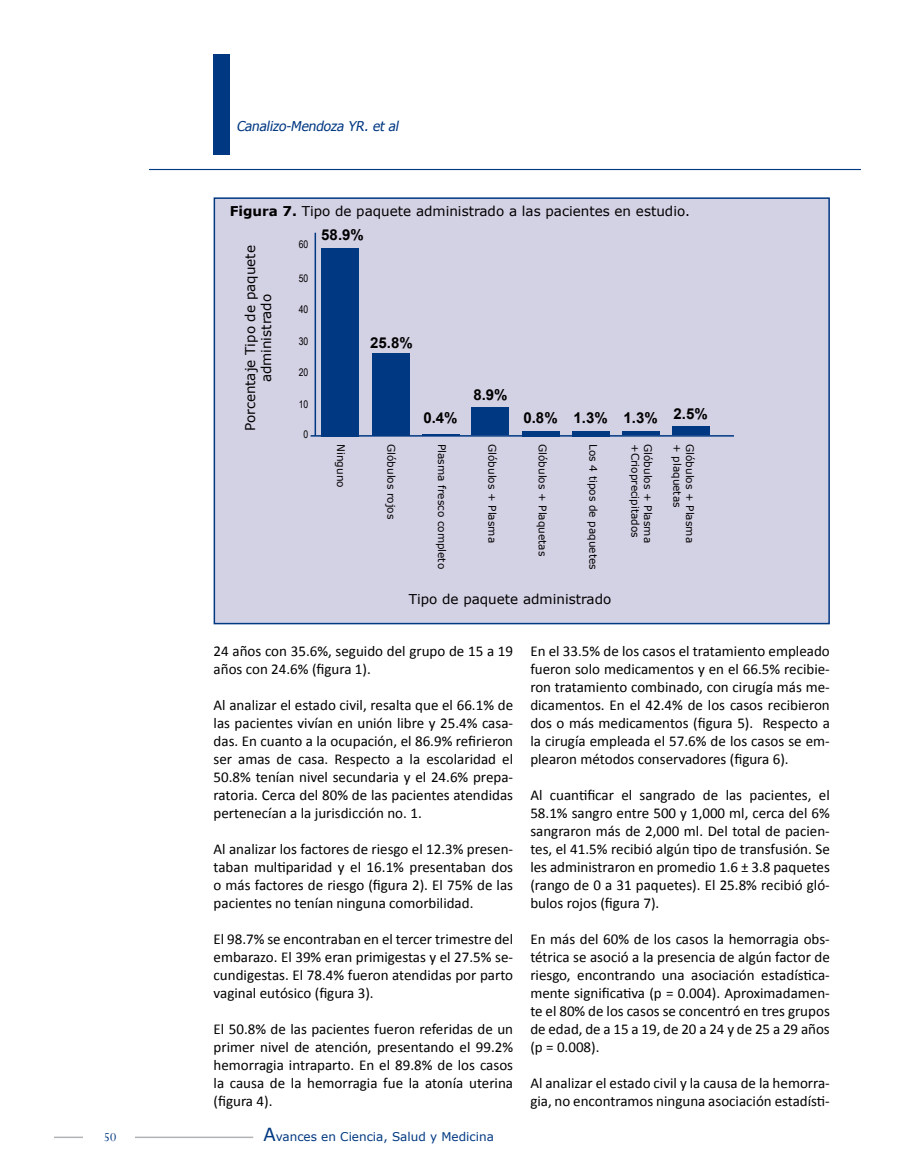
<style>
.page{position:relative;width:915px;height:1170px;background:#fff}
.page>*{position:absolute;margin:0;border:0;box-sizing:border-box;transform-origin:0 0}
.t1{font:15px/18px "Calibri";color:#000;text-align:justify}
.t2{font:700 15px "Arial";color:#000}
.t3{font:13.5px/16.2px "Verdana";color:#000;text-align:center}
.t4{font:italic 13.5px "Tahoma";color:#003882}
.t5{font:13.5px "Perpetua";color:#003882}
.t6{font:12px "Verdana";color:#003882}
.t7{font:10.5px "Verdana";color:#000}
.t8{font:10.5px "Arial Narrow";color:#000}
.s1{font-weight:700}
.s2{font-size:18px}
</style>
<div class="page">
<hr style="left:54px;top:1136px;width:199px;height:1px;background:#b1b3b4">
<div style="left:84px;top:1124px;width:51px;height:22px;background:#fff"></div>
<div style="left:213px;top:54px;width:17px;height:100px;background:#003882"></div>
<hr style="left:149px;top:169px;width:711px;height:1px;background:#003882">
<div style="left:213px;top:197px;width:616px;height:427px;background:#d3d1e4;border:2px solid #003882"></div>
<hr style="left:314px;top:233px;width:2px;height:203px;background:#003882">
<hr style="left:310px;top:435px;width:423px;height:1px;background:#003882">
<div style="left:321px;top:248px;width:38px;height:188px;background:#003882"></div>
<div style="left:372px;top:353px;width:37px;height:82px;background:#003882"></div>
<hr style="left:422px;top:434px;width:37px;height:1px;background:#003882">
<div style="left:471px;top:407px;width:38px;height:28px;background:#003882"></div>
<div style="left:522px;top:431px;width:37px;height:5px;background:#003882"></div>
<div style="left:572px;top:431px;width:37px;height:5px;background:#003882"></div>
<hr style="left:622px;top:431px;width:37px;height:4px;background:#003882">
<div style="left:672px;top:427px;width:37px;height:8px;background:#003882"></div>
<p class="t4" style="left:236px;top:117px;width:166px">Canalizo-Mendoza YR. et al</p>
<p class="t3" style="left:230px;top:203px;width:461px"><span class="s1">Figura 7.</span> Tipo de paquete administrado a las pacientes en estudio.</p>
<p class="t3" style="left:242px;top:431px;width:187px;rotate:-90deg">Porcentaje Tipo de paquete administrado</p>
<p class="t2" style="left:321px;top:225px;width:44px">58.9%</p>
<p class="t8" style="left:299px;top:237px;width:11px">60</p>
<p class="t8" style="left:299px;top:271px;width:11px">50</p>
<p class="t8" style="left:299px;top:301px;width:11px">40</p>
<p class="t8" style="left:299px;top:333px;width:11px">30</p>
<p class="t8" style="left:299px;top:365px;width:11px">20</p>
<p class="t8" style="left:299px;top:396px;width:11px">10</p>
<p class="t8" style="left:303px;top:426px;width:6px">0</p>
<p class="t2" style="left:370px;top:332px;width:44px">25.8%</p>
<p class="t2" style="left:473px;top:385px;width:36px">8.9%</p>
<p class="t2" style="left:523px;top:407px;width:186px">0.8% 1.3% 1.3% 2.5%</p>
<p class="t2" style="left:423px;top:408px;width:36px">0.4%</p>
<p class="t7" style="left:348px;top:444px;width:45px;rotate:90deg">Ninguno</p>
<p class="t7" style="left:398px;top:444px;width:77px;rotate:90deg">Glóbulos rojos</p>
<p class="t7" style="left:449px;top:444px;width:126px;rotate:90deg">Plasma fresco completo</p>
<p class="t7" style="left:499px;top:444px;width:100px;rotate:90deg">Glóbulos + Plasma</p>
<p class="t7" style="left:549px;top:444px;width:114px;rotate:90deg">Glóbulos + Plaquetas</p>
<p class="t7" style="left:600px;top:444px;width:127px;rotate:90deg">Los 4 tipos de paquetes</p>
<p class="t7" style="left:642px;top:444px;width:95px;rotate:90deg">+Crioprecipitados</p>
<p class="t7" style="left:655px;top:444px;width:100px;rotate:90deg">Glóbulos + Plasma</p>
<p class="t7" style="left:684px;top:444px;width:65px;rotate:90deg">+ plaquetas</p>
<p class="t7" style="left:697px;top:444px;width:100px;rotate:90deg">Glóbulos + Plasma</p>
<p class="t3" style="left:408px;top:591px;width:204px">Tipo de paquete administrado</p>
<p class="t1" style="left:213px;top:641px;width:301px">24 años con 35.6%, seguido del grupo de 15 a 19 años con 24.6% (figura 1).</p>
<p class="t1" style="left:213px;top:695px;width:301px">Al analizar el estado civil, resalta que el 66.1% de las pacientes vivían en unión libre y 25.4% casa&shy;das. En cuanto a la ocupación, el 86.9% refirieron ser amas de casa. Respecto a la escolaridad el 50.8% tenían nivel secundaria y el 24.6% prepa&shy;ratoria. Cerca del 80% de las pacientes atendidas pertenecían a la jurisdicción no. 1.</p>
<p class="t1" style="left:213px;top:839px;width:301px">Al analizar los factores de riesgo el 12.3% presen&shy;taban multiparidad y el 16.1% presentaban dos o más factores de riesgo (figura 2). El 75% de las pacientes no tenían ninguna comorbilidad.</p>
<p class="t1" style="left:213px;top:929px;width:301px">El 98.7% se encontraban en el tercer trimestre del embarazo. El 39% eran primigestas y el 27.5% se&shy;cundigestas. El 78.4% fueron atendidas por parto vaginal eutósico (figura 3).</p>
<p class="t1" style="left:213px;top:1019px;width:301px">El 50.8% de las pacientes fueron referidas de un primer nivel de atención, presentando el 99.2% hemorragia intraparto. En el 89.8% de los casos la causa de la hemorragia fue la atonía uterina (figura 4).</p>
<p class="t5" style="left:104px;top:1128px;width:14px">50</p>
<p class="t6" style="left:263px;top:1127px;width:232px"><span class="s2">A</span>vances en Ciencia, Salud y Medicina</p>
<p class="t1" style="left:530px;top:641px;width:301px">En el 33.5% de los casos el tratamiento empleado fueron solo medicamentos y en el 66.5% recibie&shy;ron tratamiento combinado, con cirugía más me&shy;dicamentos. En el 42.4% de los casos recibieron dos o más medicamentos (figura 5). Respecto a la cirugía empleada el 57.6% de los casos se em&shy;plearon métodos conservadores (figura 6).</p>
<p class="t1" style="left:530px;top:785px;width:301px">Al cuantificar el sangrado de las pacientes, el 58.1% sangro entre 500 y 1,000 ml, cerca del 6% sangraron más de 2,000 ml. Del total de pacien&shy;tes, el 41.5% recibió algún tipo de transfusión. Se les administraron en promedio 1.6 ± 3.8 paquetes (rango de 0 a 31 paquetes). El 25.8% recibió gló&shy;bulos rojos (figura 7).</p>
<p class="t1" style="left:530px;top:929px;width:301px">En más del 60% de los casos la hemorragia obs&shy;tétrica se asoció a la presencia de algún factor de riesgo, encontrando una asociación estadística&shy;mente significativa (p = 0.004). Aproximadamen&shy;te el 80% de los casos se concentró en tres grupos de edad, de a 15 a 19, de 20 a 24 y de 25 a 29 años (p = 0.008).</p>
<p class="t1" style="left:530px;top:1073px;width:301px">Al analizar el estado civil y la causa de la hemorra&shy;gia, no encontramos ninguna asociación estadísti-</p>
</div>
